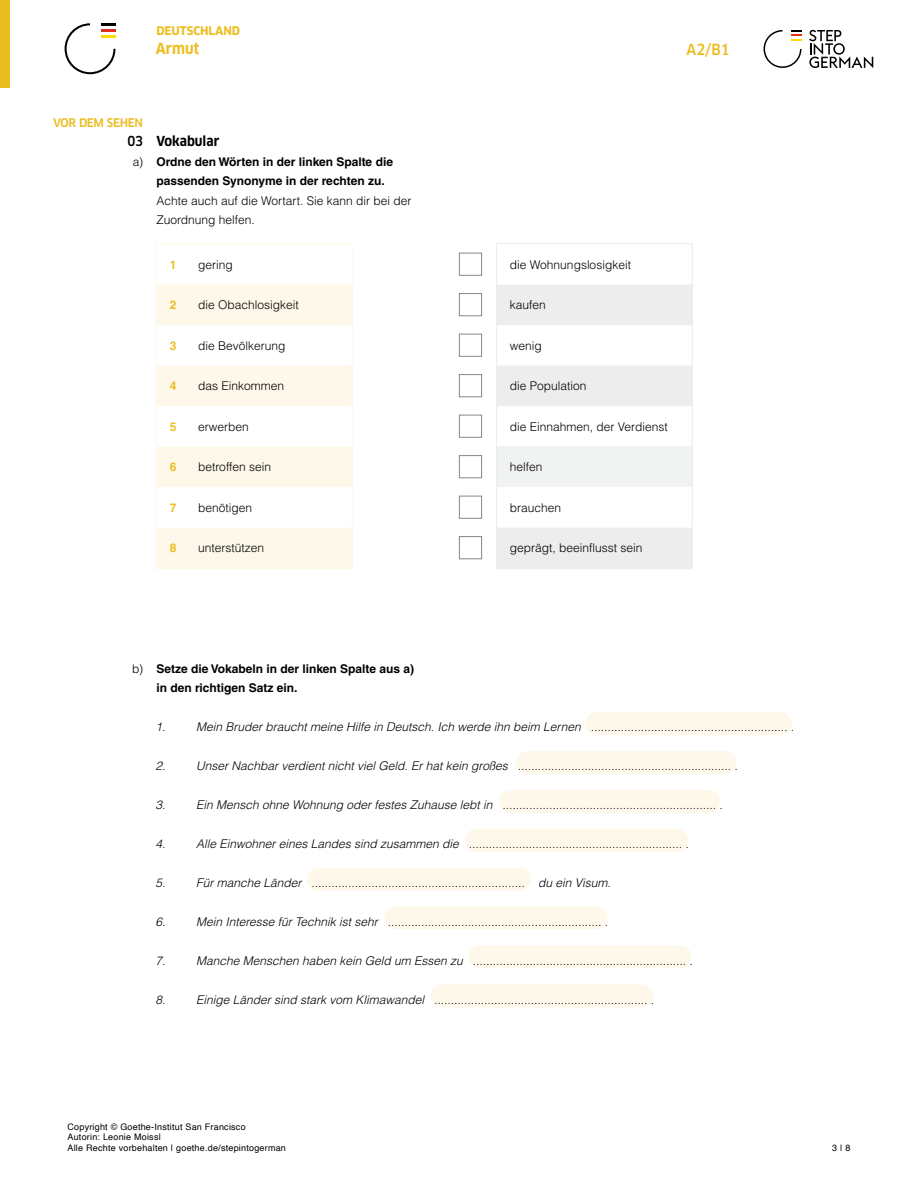
<style>
.page{position:relative;width:918px;height:1188px;background:#fff}
.page>*{position:absolute;margin:0;border:0;box-sizing:border-box;transform-origin:0 0}
.t1{font:700 condensed 15px "Clan OT";color:#ecbd21}
.t2{font:500 condensed 15px "Clan OT";color:#ecbd21}
.t3{font:500 condensed 13.5px/19.5px "Clan OT";letter-spacing:-.025em;color:#ecbd21}
.t4{font:700 condensed 13.5px "Clan OT";color:#ecbd21}
.t5{font:italic 300 12px "Helvetica LT Std";color:#000}
.t6{font:300 12px/19.5px "Helvetica LT Std";color:#000}
.t7{font:700 12px/19.5px "Helvetica LT Std";color:#000}
.t8{font:700 12px "Helvetica LT Std";color:#ecbd21}
.t9{font:9px/10.8px "Helvetica";letter-spacing:.025em;color:#000}
.s1{color:#000}
.s2{font-weight:700;color:#000}
</style>
<div class="page">
<div style="left:0;top:0;width:10px;height:88px;background:#ecbd21"></div>
<svg style="left:809px;top:30px;width:64px;height:38px"></svg>
<svg style="left:764px;top:30px;width:37px;height:38px"></svg>
<svg style="left:65px;top:23px;width:50px;height:51px"></svg>
<div style="left:585px;top:712px;width:207px;height:23px;background:#fdf8e9;border-radius:11px"></div>
<div style="left:516px;top:751px;width:220px;height:23px;background:#fdf8e9;border-radius:11px"></div>
<div style="left:499px;top:790px;width:221px;height:23px;background:#fdf8e9;border-radius:11px"></div>
<div style="left:465px;top:829px;width:223px;height:23px;background:#fdf8e9;border-radius:11px"></div>
<div style="left:307px;top:868px;width:224px;height:23px;background:#fdf8e9;border-radius:11px"></div>
<div style="left:385px;top:907px;width:222px;height:23px;background:#fdf8e9;border-radius:11px"></div>
<div style="left:468px;top:946px;width:223px;height:22px;background:#fdf8e9;border-radius:11px"></div>
<div style="left:431px;top:984px;width:222px;height:23px;background:#fdf8e9;border-radius:11px"></div>
<svg style="left:158px;top:285px;width:193px;height:282px;fill:#fdf8e9"></svg>
<div style="left:156px;top:243px;width:197px;height:326px;border:1px solid #fdf8e9"></div>
<svg style="left:498px;top:285px;width:193px;height:282px"></svg>
<div style="left:497px;top:447px;width:196px;height:40px;background:#f1f3f3"></div>
<div style="left:496px;top:243px;width:197px;height:326px;border:1px solid #ededed"></div>
<div style="left:459px;top:253px;width:23px;height:23px;background:#fff;border:1px solid #878787"></div>
<div style="left:459px;top:293px;width:23px;height:23px;background:#fff;border:1px solid #878787"></div>
<div style="left:459px;top:334px;width:23px;height:23px;background:#fff;border:1px solid #878787"></div>
<div style="left:459px;top:374px;width:23px;height:23px;background:#fff;border:1px solid #878787"></div>
<div style="left:459px;top:415px;width:23px;height:23px;background:#fff;border:1px solid #878787"></div>
<div style="left:459px;top:455px;width:23px;height:23px;background:#fff;border:1px solid #878787"></div>
<div style="left:459px;top:496px;width:23px;height:23px;background:#fff;border:1px solid #878787"></div>
<div style="left:459px;top:536px;width:23px;height:23px;background:#fff;border:1px solid #878787"></div>
<p class="t4" style="left:156px;top:22px;width:85px">deutschland</p>
<p class="t1" style="left:156px;top:40px;width:45px">Armut</p>
<p class="t2" style="left:687px;top:41px;width:45px">A2/B1</p>
<p class="t3" style="left:128px;top:112px;width:93px;text-indent:-74px">vor dem sehen<br><span class="s1">03</span> <span class="s2">Vokabular</span></p>
<p class="t6" style="left:133px;top:151px;width:12px">a)</p>
<p class="t7" style="left:156px;top:151px;width:238px">Ordne den Wörten in der linken Spalte die passenden Synonyme in der rechten zu.</p>
<p class="t6" style="left:156px;top:190px;width:256px">Achte auch auf die Wortart. Sie kann dir bei der<br>Zuordnung helfen.</p>
<p class="t8" style="left:170px;top:257px;width:8px">1</p>
<p class="t6" style="left:198px;top:255px;width:36px">gering</p>
<p class="t8" style="left:170px;top:298px;width:8px">2</p>
<p class="t6" style="left:198px;top:295px;width:102px">die Obachlosigkeit</p>
<p class="t8" style="left:170px;top:338px;width:8px">3</p>
<p class="t6" style="left:198px;top:336px;width:89px">die Bevölkerung</p>
<p class="t8" style="left:170px;top:379px;width:8px">4</p>
<p class="t6" style="left:198px;top:376px;width:88px">das Einkommen</p>
<p class="t8" style="left:170px;top:419px;width:8px">5</p>
<p class="t6" style="left:198px;top:417px;width:52px">erwerben</p>
<p class="t8" style="left:170px;top:460px;width:8px">6</p>
<p class="t6" style="left:198px;top:457px;width:74px">betroffen sein</p>
<p class="t8" style="left:170px;top:500px;width:8px">7</p>
<p class="t6" style="left:198px;top:498px;width:56px">benötigen</p>
<p class="t8" style="left:170px;top:541px;width:8px">8</p>
<p class="t6" style="left:198px;top:538px;width:68px">unterstützen</p>
<p class="t6" style="left:132px;top:658px;width:13px">b)</p>
<p class="t7" style="left:156px;top:658px;width:259px">Setze die Vokabeln in der linken Spalte aus a) in den richtigen Satz ein.</p>
<p class="t6" style="left:510px;top:255px;width:123px">die Wohnungslosigkeit</p>
<p class="t6" style="left:510px;top:295px;width:38px">kaufen</p>
<p class="t6" style="left:510px;top:336px;width:34px">wenig</p>
<p class="t6" style="left:510px;top:376px;width:78px">die Population</p>
<p class="t6" style="left:510px;top:417px;width:159px">die Einnahmen, der Verdienst</p>
<p class="t6" style="left:510px;top:457px;width:34px">helfen</p>
<p class="t6" style="left:510px;top:498px;width:53px">brauchen</p>
<p class="t6" style="left:510px;top:538px;width:134px">geprägt, beeinflusst sein</p>
<p class="t5" style="left:156px;top:719px;width:12px">1.</p>
<p class="t5" style="left:196px;top:719px;width:600px">Mein Bruder braucht meine Hilfe in Deutsch. Ich werde ihn beim Lernen ........................................................... .</p>
<p class="t5" style="left:156px;top:758px;width:12px">2.</p>
<p class="t5" style="left:196px;top:758px;width:543px">Unser Nachbar verdient nicht viel Geld. Er hat kein großes ................................................................ .</p>
<p class="t5" style="left:156px;top:797px;width:12px">3.</p>
<p class="t5" style="left:196px;top:797px;width:528px">Ein Mensch ohne Wohnung oder festes Zuhause lebt in ................................................................ .</p>
<p class="t5" style="left:156px;top:836px;width:12px">4.</p>
<p class="t5" style="left:196px;top:836px;width:494px">Alle Einwohner eines Landes sind zusammen die ................................................................ .</p>
<p class="t5" style="left:156px;top:875px;width:12px">5.</p>
<p class="t5" style="left:196px;top:875px;width:416px">Für manche Länder ................................................................ du ein Visum.</p>
<p class="t5" style="left:156px;top:914px;width:12px">6.</p>
<p class="t5" style="left:196px;top:914px;width:414px">Mein Interesse für Technik ist sehr ................................................................ .</p>
<p class="t5" style="left:156px;top:953px;width:12px">7.</p>
<p class="t5" style="left:196px;top:953px;width:498px">Manche Menschen haben kein Geld um Essen zu ................................................................ .</p>
<p class="t5" style="left:156px;top:992px;width:12px">8.</p>
<p class="t5" style="left:196px;top:992px;width:460px">Einige Länder sind stark vom Klimawandel ................................................................ .</p>
<p class="t9" style="left:68px;top:1121px;width:220px">Copyright © Goethe-Institut San Francisco<br>Autorin: Leonie Moissl<br>Alle Rechte vorbehalten | goethe.de/stepintogerman</p>
<p class="t9" style="left:832px;top:1143px;width:20px">3 | 8</p>
</div>
